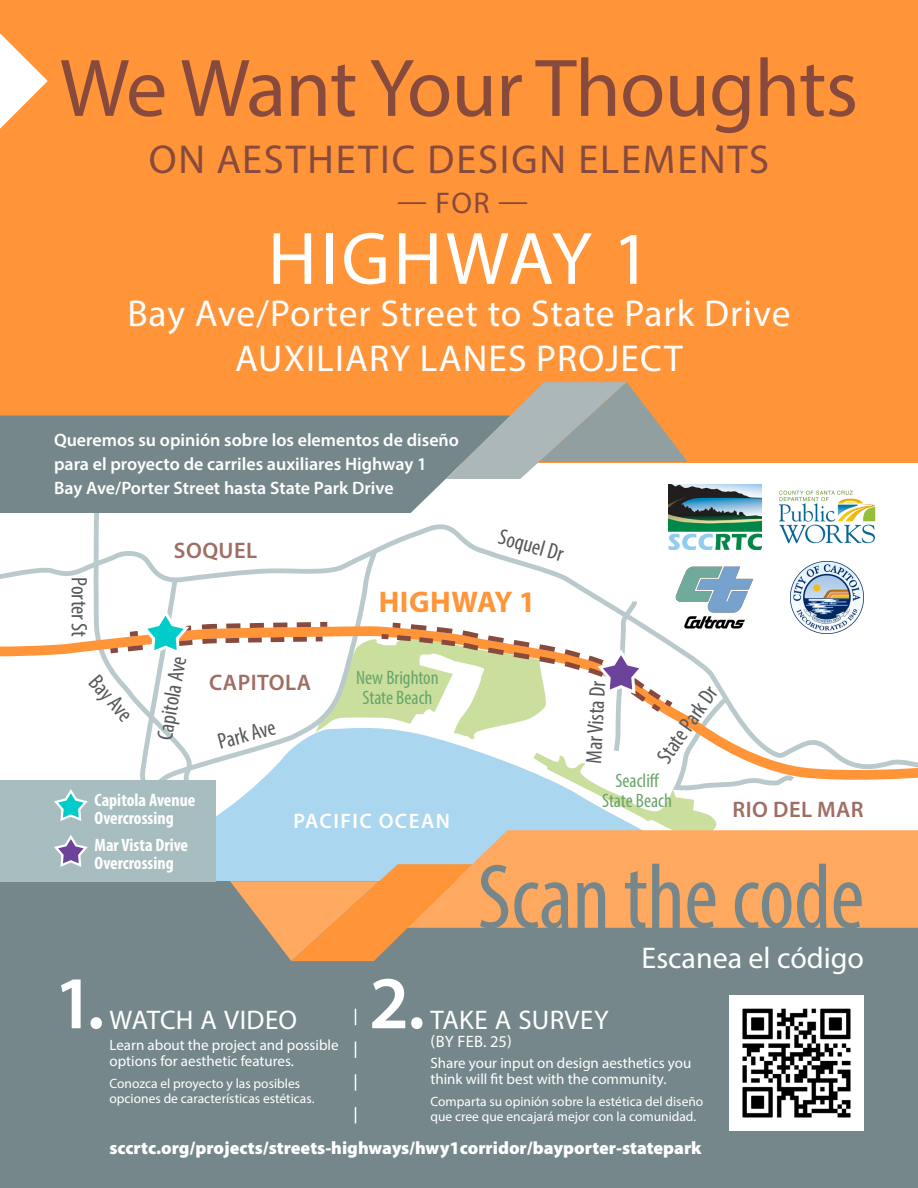
<style>
.page{position:relative;width:918px;height:1188px;background:#fff}
.page>*{position:absolute;margin:0;border:0;box-sizing:border-box;transform-origin:0 0}
.t1{font:condensed 93px "Myriad Pro";letter-spacing:-.005em;color:#75878a}
.t2{font:82.5px "Myriad Pro";letter-spacing:-.01em;color:#874a3d}
.t3{font:75px "Myriad Pro";letter-spacing:.045em;color:#fff}
.t4{font:600 75px "Myriad Pro";color:#fff}
.t5{font:40.5px "Myriad Pro";letter-spacing:.045em;color:#874a3d}
.t6{font:37.5px "Myriad Pro";letter-spacing:.025em;color:#fff}
.t7{font:30px "Myriad Pro";color:#fff}
.t8{font:700 30px "Myriad Pro";letter-spacing:.02em;color:#ff9438}
.t9{font:30px "Myriad Pro";color:#874a3d}
.t10{font:27px "Myriad Pro";letter-spacing:.01em;color:#fff}
.t11{font:condensed 22.5px "Myriad Pro";color:#57585a}
.t12{font:600 22.5px "Myriad Pro";letter-spacing:.02em;color:#9f6e64}
.t13{font:600 21px "Myriad Pro";letter-spacing:.07em;color:#fff}
.t14{font:condensed 19.5px/19.4px "Myriad Pro";color:#69a46b;text-align:center}
.t15{font:600 18px/24px "Myriad Pro";color:#fff}
.t16{font:900 18px "Myriad Pro";color:#fff}
.t17{font:700 condensed 18px/18px "Myriad Pro";color:#fff}
.t18{font:16.5px "Myriad Pro";letter-spacing:.015em;color:#fff}
.t19{font:15px/16.5px "Myriad Pro";color:#fff}
.t20{font:13.5px/15px "Myriad Pro";color:#fff}
</style>
<div class="page">
<img style="left:799px;top:490px;width:77px;height:29px">
<svg style="left:799px;top:519px;width:77px;height:102px"></svg>
<svg style="left:0;top:621px;width:918px;height:159px"></svg>
<div style="left:0;top:0;width:918px;height:462px;background:#ff9438"></div>
<div style="left:0;top:416px;width:52px;height:97px;background:#75878a"></div>
<div style="left:0;top:881px;width:918px;height:307px;background:#75878a"></div>
<div style="left:799px;top:830px;width:119px;height:98px;background:#ffa960"></div>
<svg style="left:355px;top:1009px;width:1px;height:114px"></svg>
<img style="left:729px;top:996px;width:135px;height:135px">
<svg style="left:0;top:33px;width:48px;height:96px"></svg>
<div style="left:0;top:780px;width:216px;height:101px;background:#a8bdbf"></div>
<svg style="left:52px;top:382px;width:747px;height:579px"></svg>
<p class="t2" style="left:60px;top:37px;width:800px">We Want Your Thoughts</p>
<p class="t5" style="left:149px;top:134px;width:622px">ON AESTHETIC DESIGN ELEMENTS</p>
<p class="t9" style="left:397px;top:185px;width:133px">— FOR —</p>
<p class="t3" style="left:268px;top:212px;width:385px">HIGHWAY 1</p>
<p class="t6" style="left:127px;top:290px;width:665px">Bay Ave/Porter Street to State Park Drive</p>
<p class="t6" style="left:235px;top:335px;width:449px">AUXILIARY LANES PROJECT</p>
<p class="t15" style="left:54px;top:427px;width:407px">Queremos su opinión sobre los elementos de diseño para el proyecto de carriles auxiliares Highway 1<br>Bay Ave/Porter Street hasta State Park Drive</p>
<p class="t12" style="left:174px;top:536px;width:85px">SOQUEL</p>
<p class="t11" style="left:503px;top:523px;width:68px;rotate:16deg">Soquel Dr</p>
<p class="t11" style="left:93px;top:577px;width:61px;rotate:90deg">Porter St</p>
<p class="t11" style="left:103px;top:669px;width:55px;rotate:49deg">Bay Ave</p>
<p class="t11" style="left:151px;top:737px;width:86px;rotate:-80deg">Capitola Ave</p>
<p class="t17" style="left:94px;top:790px;width:102px">Capitola Avenue<br>Overcrossing</p>
<p class="t17" style="left:94px;top:836px;width:95px">Mar Vista Drive<br>Overcrossing</p>
<p class="t12" style="left:209px;top:669px;width:103px">CAPITOLA</p>
<p class="t11" style="left:215px;top:729px;width:60px;rotate:-15deg">Park Ave</p>
<p class="t8" style="left:379px;top:583px;width:158px">HIGHWAY 1</p>
<p class="t14" style="left:356px;top:668px;width:84px">New Brighton<br>State Beach</p>
<p class="t13" style="left:293px;top:807px;width:158px">PACIFIC OCEAN</p>
<p class="t11" style="left:580px;top:763px;width:84px;rotate:-87deg">Mar Vista Dr</p>
<p class="t11" style="left:651px;top:753px;width:90px;rotate:-55deg">State Park Dr</p>
<p class="t14" style="left:602px;top:771px;width:72px">Seacliff<br>State Beach</p>
<p class="t12" style="left:733px;top:795px;width:133px">RIO DEL MAR</p>
<p class="t1" style="left:477px;top:841px;width:388px">Scan the code</p>
<p class="t7" style="left:642px;top:939px;width:224px">Escanea el código</p>
<p class="t4" style="left:54px;top:955px;width:52px">1.</p>
<p class="t4" style="left:369px;top:955px;width:58px">2.</p>
<p class="t10" style="left:110px;top:1003px;width:189px">WATCH A VIDEO</p>
<p class="t19" style="left:110px;top:1036px;width:231px">Learn about the project and possible options for aesthetic features.</p>
<p class="t20" style="left:110px;top:1076px;width:206px">Conozca el proyecto y las posibles opciones de características estéticas.</p>
<p class="t10" style="left:430px;top:1003px;width:180px">TAKE A SURVEY</p>
<p class="t18" style="left:431px;top:1031px;width:83px">(BY FEB. 25)</p>
<p class="t19" style="left:430px;top:1054px;width:262px">Share your input on design aesthetics you think will fit best with the community.</p>
<p class="t20" style="left:430px;top:1094px;width:274px">Comparta su opinión sobre la estética del diseño que cree que encajará mejor con la comunidad.</p>
<p class="t16" style="left:110px;top:1136px;width:594px">sccrtc.org/projects/streets-highways/hwy1corridor/bayporter-statepark</p>
</div>
